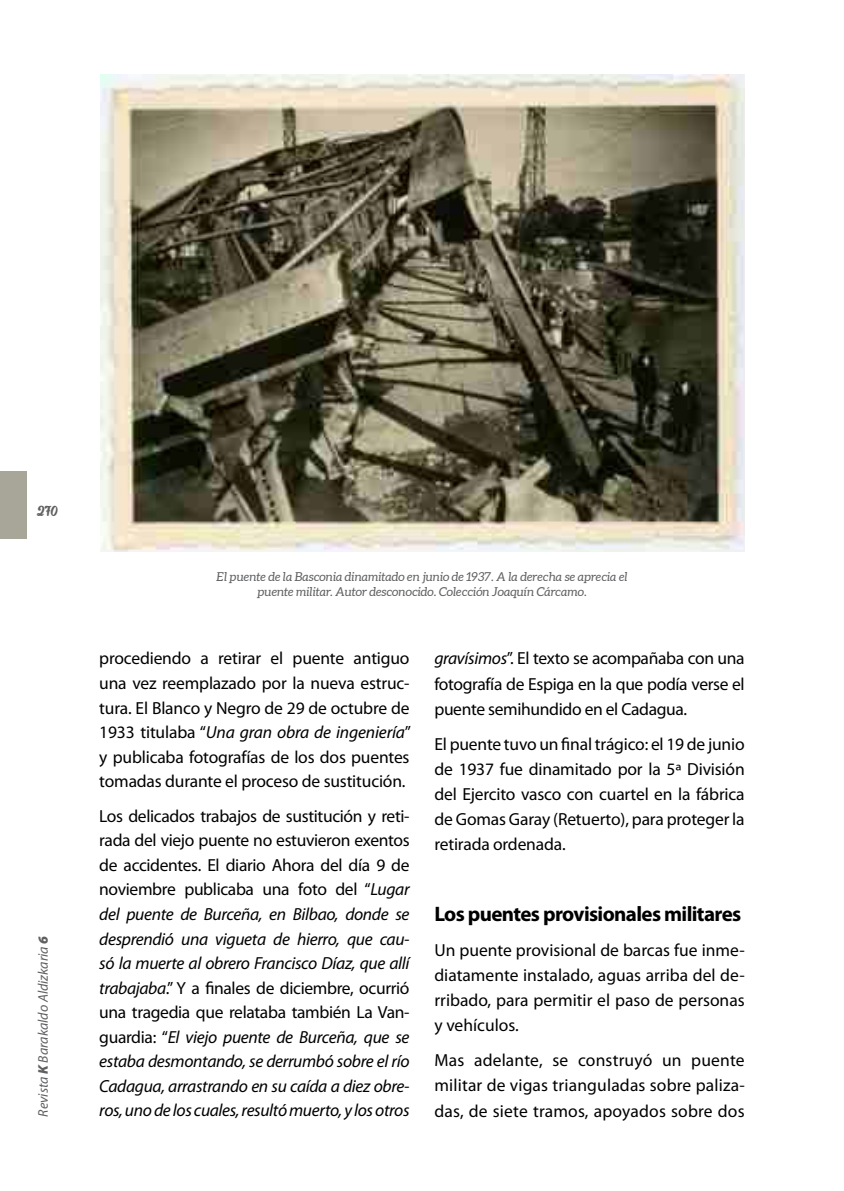
<style>
.page{position:relative;width:844px;height:1191px;background:#fff}
.page>*{position:absolute;margin:0;border:0;box-sizing:border-box;transform-origin:0 0}
.t1{font:700 21px "Myriad Pro";letter-spacing:-.03em;color:#000}
.t2{font:17.5px/25.2px "Myriad Pro";letter-spacing:-.01em;color:#000;text-align:justify}
.t3{font:italic 17.5px/24.5px "Myriad Pro";letter-spacing:-.02em;color:#000;text-align:justify}
.t4{font:italic 14px "Myriad Pro";color:#5f6062}
.t5{font:14px "Alakita";color:#5f6062}
.t6{font:italic 12.25px/14.7px "Aleo";color:#5f6062;text-align:center}
.s1{font-weight:900}
.s2{font-style:italic}
.s3{font-style:normal}
</style>
<div class="page">
<div style="left:0;top:471px;width:27px;height:67px;background:#a7a699"></div>
<img style="left:100px;top:74px;width:644px;height:477px">
<p class="t5" style="left:37px;top:502px;width:23px">270</p>
<p class="t4" style="left:34px;top:1116px;width:182px;rotate:-90deg">Revista <span class="s1">K</span> Barakaldo Aldizkaria <span class="s1">6</span></p>
<p class="t6" style="left:216px;top:569px;width:412px">El puente de la Basconia dinamitado en junio de 1937. A la derecha se aprecia el puente militar. Autor desconocido. Colección Joaquín Cárcamo.</p>
<p class="t2" style="left:99px;top:646px;width:313px;line-height:24.5px">procediendo a retirar el puente antiguo una vez reemplazado por la nueva estruc&shy;tura. El Blanco y Negro de 29 de octubre de 1933 titulaba “<span class="s2">Una gran obra de ingeniería</span>” y publicaba fotografías de los dos puentes tomadas durante el proceso de sustitución.</p>
<p class="t3" style="left:99px;top:803px;width:312px"><span class="s3">Los delicados trabajos de sustitución y reti&shy;rada del viejo puente no estuvieron exentos de accidentes. El diario Ahora del día 9 de noviembre publicaba una foto del “</span>Lugar del puente de Burceña, en Bilbao, donde se desprendió una vigueta de hierro, que cau&shy;só la muerte al obrero Francisco Díaz, que allí trabajaba<span class="s3">.” Y a finales de diciembre, ocurrió una tragedia que relataba también La Van&shy;guardia: “</span>El viejo puente de Burceña, que se estaba desmontando, se derrumbó sobre el río Cadagua, arrastrando en su caída a diez obre&shy;ros, uno de los cuales, resultó muerto, y los otros</p>
<p class="t2" style="left:434px;top:645px;width:312px"><span class="s2">gravísimos</span>”. El texto se acompañaba con una fotografía de Espiga en la que podía verse el puente semihundido en el Cadagua.</p>
<p class="t2" style="left:434px;top:731px;width:312px">El puente tuvo un final trágico: el 19 de junio de 1937 fue dinamitado por la 5ª División del Ejercito vasco con cuartel en la fábrica de Gomas Garay (Retuerto), para proteger la retirada ordenada.</p>
<p class="t1" style="left:434px;top:900px;width:308px">Los puentes provisionales militares</p>
<p class="t2" style="left:434px;top:937px;width:312px">Un puente provisional de barcas fue inme&shy;diatamente instalado, aguas arriba del de&shy;rribado, para permitir el paso de personas y vehículos.</p>
<p class="t2" style="left:434px;top:1047px;width:312px">Mas adelante, se construyó un puente militar de vigas trianguladas sobre paliza&shy;das, de siete tramos, apoyados sobre dos</p>
</div>
